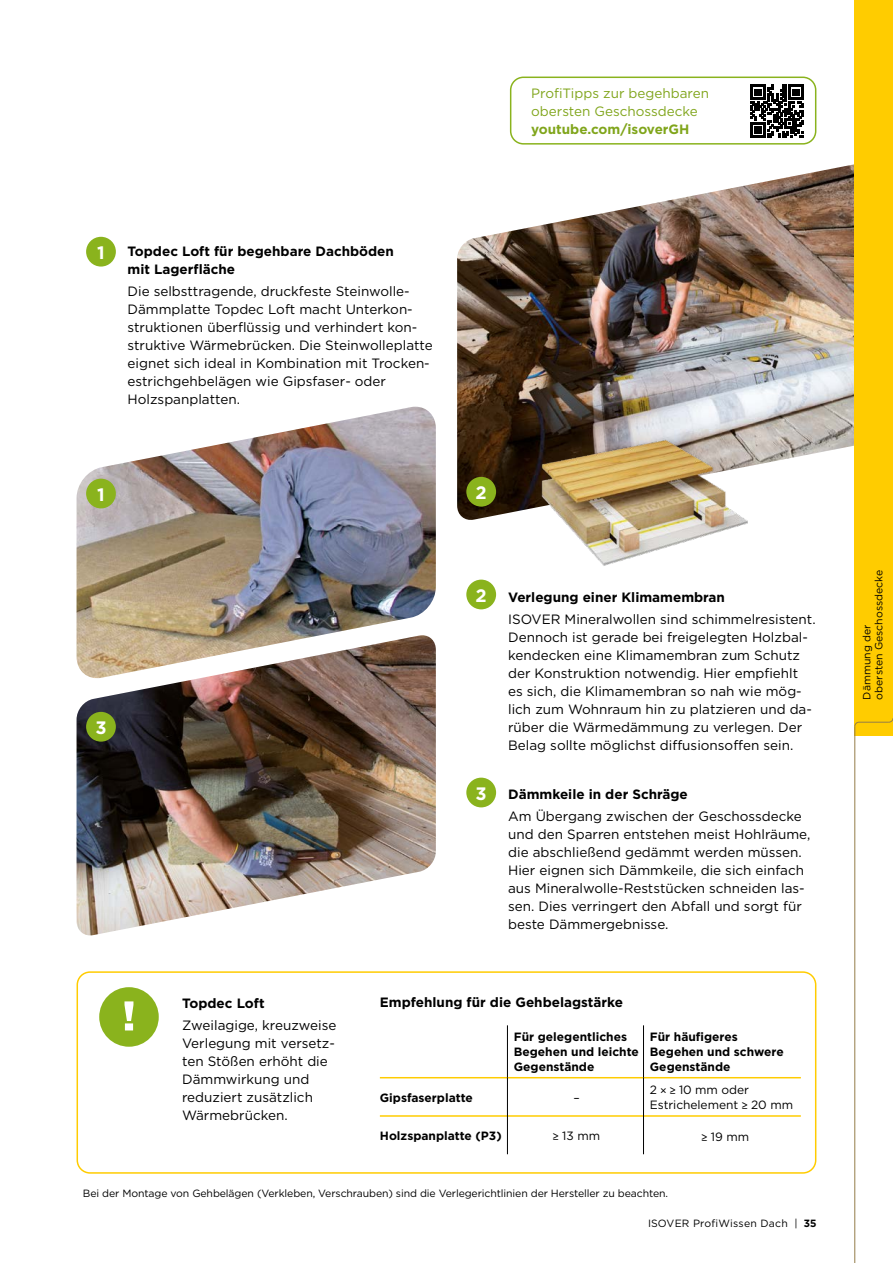
<style>
.page{position:relative;width:893px;height:1263px;background:#fff}
.page>*{position:absolute;margin:0;border:0;box-sizing:border-box;transform-origin:0 0}
.t1{font:700 18px "Gotham";color:#fff}
.t2{font:13.5px/18px "Gotham";color:#000}
.t3{font:700 13.5px/18px "Gotham";color:#000}
.t4{font:13.5px/18px "Gotham";color:#80a51b}
.t5{font:700 13.5px "Gotham";color:#80a51b}
.t6{font:700 12px/15px "Gotham";color:#000}
.t7{font:12px/15px "Gotham";letter-spacing:-.005em;color:#000}
.t8{font:10.5px/12px "Gotham";letter-spacing:-.01em;color:#000}
.t9{font:10.5px "Gotham";letter-spacing:.02em;color:#000}
.s1{font-family:"Calibri"}
.s2{font-weight:700}
</style>
<div class="page">
<img style="left:457px;top:157px;width:398px;height:364px">
<img style="left:77px;top:680px;width:359px;height:256px">
<img style="left:77px;top:407px;width:359px;height:273px">
<img style="left:486px;top:400px;width:318px;height:166px">
<div style="left:86px;top:237px;width:30px;height:30px;background:#8ab31d;border-radius:50%"></div>
<div style="left:86px;top:479px;width:30px;height:29px;background:#8ab31d;border-radius:50%"></div>
<div style="left:466px;top:477px;width:30px;height:30px;background:#8ab31d;border-radius:50%"></div>
<div style="left:466px;top:580px;width:30px;height:29px;background:#8ab31d;border-radius:50%"></div>
<div style="left:466px;top:778px;width:30px;height:29px;background:#8ab31d;border-radius:50%"></div>
<div style="left:86px;top:712px;width:30px;height:30px;background:#8ab31d;border-radius:50%"></div>
<div style="left:510px;top:77px;width:306px;height:68px;border:2px solid #8ab31d;border-radius:13px"></div>
<hr style="left:380px;top:1077px;width:127px;height:1px;background:#fc0">
<hr style="left:508px;top:1077px;width:135px;height:1px;background:#fc0">
<hr style="left:644px;top:1077px;width:157px;height:1px;background:#fc0">
<hr style="left:380px;top:1115px;width:127px;height:2px;background:#fc0">
<hr style="left:508px;top:1115px;width:135px;height:2px;background:#fc0">
<hr style="left:644px;top:1115px;width:157px;height:2px;background:#fc0">
<hr style="left:507px;top:1025px;width:1px;height:53px;background:#000">
<hr style="left:643px;top:1025px;width:1px;height:53px;background:#000">
<hr style="left:507px;top:1078px;width:1px;height:38px;background:#000">
<hr style="left:643px;top:1078px;width:1px;height:38px;background:#000">
<hr style="left:507px;top:1116px;width:1px;height:38px;background:#000">
<hr style="left:643px;top:1116px;width:1px;height:38px;background:#000">
<div style="left:99px;top:987px;width:60px;height:60px;background:#8ab31d;border-radius:50%"></div>
<svg style="left:124px;top:1001px;width:9px;height:29px"></svg>
<div style="left:77px;top:971px;width:739px;height:203px;border:2px solid #fc0;border-radius:13px"></div>
<svg style="left:750px;top:84px;width:54px;height:54px"></svg>
<svg style="left:751px;top:85px;width:52px;height:52px"></svg>
<div style="left:855px;top:0;width:38px;height:735px;background:#fc0"></div>
<hr style="left:854px;top:726px;width:1px;height:537px;background:#947d49">
<hr style="left:859px;top:722px;width:30px;height:1px;background:#947d49">
<p class="t4" style="left:531px;top:84px;width:179px">ProfiTipps zur begehbaren obersten Geschossdecke</p>
<p class="t5" style="left:531px;top:120px;width:160px">youtube.com/isoverGH</p>
<h1 class="t1" style="left:97px;top:241px;width:9px">1</h1>
<p class="t3" style="left:128px;top:242px;width:268px">Topdec Loft für begehbare Dachböden mit Lagerfläche</p>
<p class="t2" style="left:128px;top:282px;width:307px">Die selbsttragende, druckfeste Steinwolle-Dämmplatte Topdec Loft macht Unterkon&shy;struktionen überflüssig und verhindert kon&shy;struktive Wärmebrücken. Die Steinwolleplatte eignet sich ideal in Kombination mit Trocken&shy;estrichgehbelägen wie Gipsfaser- oder Holzspanplatten.</p>
<h1 class="t1" style="left:97px;top:482px;width:9px">1</h1>
<h1 class="t1" style="left:476px;top:481px;width:13px">2</h1>
<h1 class="t1" style="left:95px;top:716px;width:13px">3</h1>
<h1 class="t1" style="left:476px;top:583px;width:13px">2</h1>
<h1 class="t1" style="left:476px;top:781px;width:13px">3</h1>
<p class="t3" style="left:508px;top:588px;width:218px">Verlegung einer Klimamembran</p>
<p class="t2" style="left:508px;top:610px;width:309px">ISOVER Mineralwollen sind schimmelresistent.<br>Dennoch ist gerade bei freigelegten Holzbal&shy;kendecken eine Klimamembran zum Schutz der Konstruktion notwendig. Hier empfiehlt es sich, die Klimamembran so nah wie mög&shy;lich zum Wohnraum hin zu platzieren und da&shy;rüber die Wärmedämmung zu verlegen. Der Belag sollte möglichst diffusionsoffen sein.</p>
<p class="t3" style="left:508px;top:785px;width:181px">Dämmkeile in der Schräge</p>
<p class="t2" style="left:508px;top:807px;width:304px">Am Übergang zwischen der Geschossdecke und den Sparren entstehen meist Hohlräume, die abschließend gedämmt werden müssen.<br>Hier eignen sich Dämmkeile, die sich einfach aus Mineralwolle-Reststücken schneiden las&shy;sen. Dies verringert den Abfall und sorgt für beste Dämmergebnisse.</p>
<p class="t3" style="left:182px;top:994px;width:84px">Topdec Loft</p>
<p class="t2" style="left:182px;top:1016px;width:156px">Zweilagige, kreuzweise<br>Verlegung mit versetz&shy;ten Stößen erhöht die<br>Dämmwirkung und reduziert zusätzlich<br>Wärmebrücken.</p>
<p class="t3" style="left:380px;top:993px;width:245px">Empfehlung für die Gehbelagstärke</p>
<p class="t6" style="left:514px;top:1029px;width:127px">Für gelegentliches<br>Begehen und leichte<br>Gegenstände</p>
<p class="t6" style="left:650px;top:1029px;width:135px">Für häufigeres<br>Begehen und schwere<br>Gegenstände</p>
<p class="t6" style="left:380px;top:1090px;width:94px">Gipsfaserplatte</p>
<p class="t7" style="left:573px;top:1090px;width:8px">–</p>
<p class="t7" style="left:650px;top:1082px;width:145px">2 <span class="s1">× ≥</span> 10 mm oder<br>Estrichelement <span class="s1">≥</span> 20 mm</p>
<p class="t6" style="left:380px;top:1128px;width:123px">Holzspanplatte (P3)</p>
<p class="t7" style="left:553px;top:1128px;width:49px"><span class="s1">≥</span> 13 mm</p>
<p class="t7" style="left:701px;top:1129px;width:49px"><span class="s1">≥</span> 19 mm</p>
<p class="t8" style="left:83px;top:1187px;width:587px">Bei der Montage von Gehbelägen (Verkleben, Verschrauben) sind die Verlegerichtlinien der Hersteller zu beachten.</p>
<p class="t9" style="left:648px;top:1216px;width:170px">ISOVER ProfiWissen Dach | <span class="s2">35</span></p>
<p class="t8" style="left:861px;top:699px;width:131px;rotate:-90deg">Dämmung der<br>obersten Geschossdecke</p>
</div>
